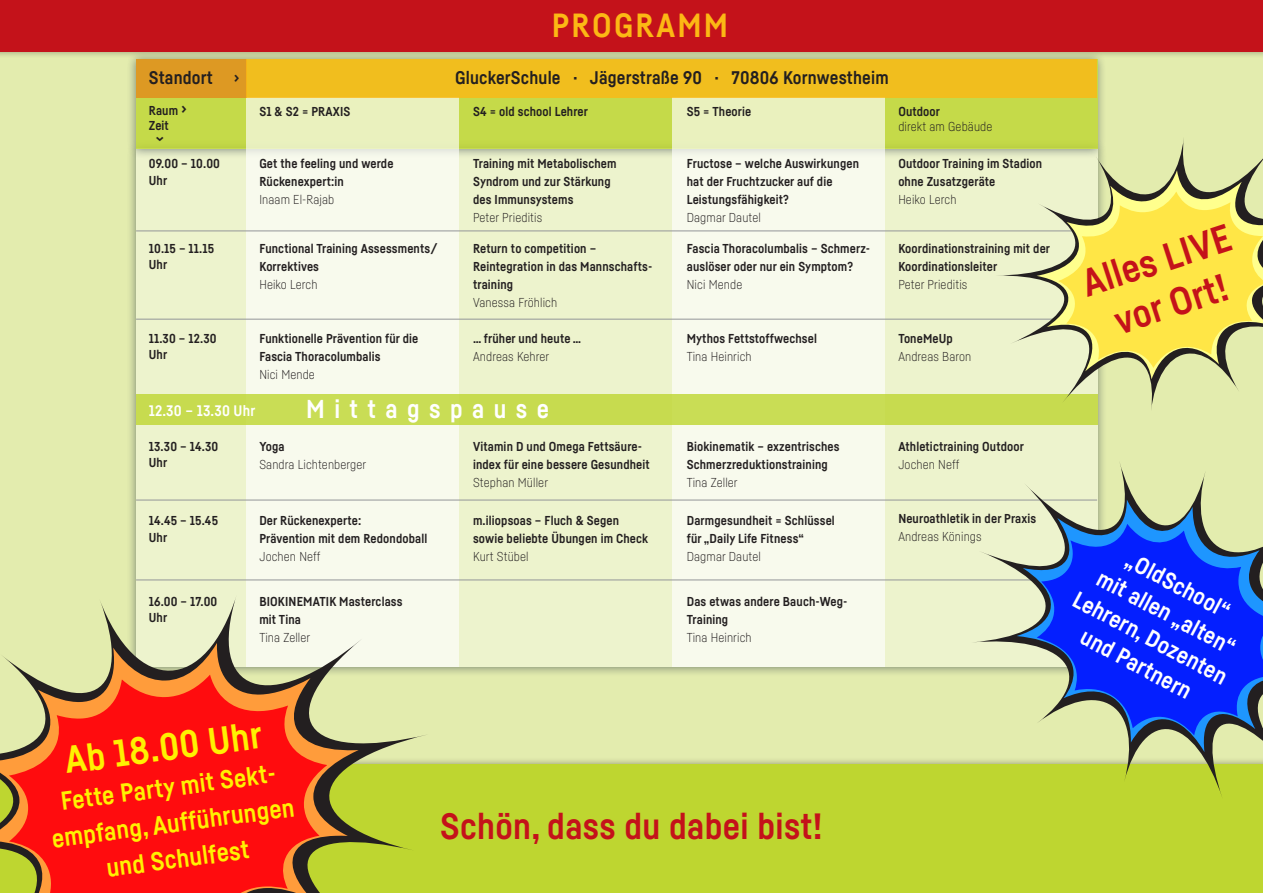
<style>
.page{position:relative;width:1263px;height:893px;background:#fff}
.page>*{position:absolute;margin:0;border:0;box-sizing:border-box;transform-origin:0 0}
.t1{font:700 38.1px/46px "Fabrikat";color:#c4121a;text-align:center}
.t2{font:700 37.5px "Fabrikat";color:#fff101}
.t3{font:700 36px "Fabrikat";letter-spacing:.01em;color:#c4121a}
.t4{font:700 33px "Fabrikat";letter-spacing:.07em;color:#fcb814}
.t5{font:700 25.5px/36px "Fabrikat";color:#fff101;text-align:center}
.t6{font:700 25.5px "Fabrikat";letter-spacing:.37em;color:#fff}
.t7{font:700 23.1px/29.7px "Fabrikat";color:#fff;text-align:center}
.t8{font:700 18px "Fabrikat";letter-spacing:.01em;color:#231f20}
.t9{font:700 15px "Fabrikat";letter-spacing:.01em;color:#fff}
.t10{font:700 12.75px/18px "Fabrikat";letter-spacing:.01em;color:#231f20}
.t11{font:300 12.75px "Fabrikat";letter-spacing:.01em;color:#231f20}
.s1{font-size:18px}
</style>
<div class="page">
<div style="left:0;top:49px;width:1263px;height:780px;background:#e3ecae"></div>
<div style="left:136px;top:149px;width:961px;height:518px;background:#edf3cd"></div>
<div style="left:126px;top:50px;width:981px;height:109px;background:#33414a;opacity:.75"></div>
<div style="left:136px;top:60px;width:961px;height:89px;background:#c5da49"></div>
<div style="left:0;top:757px;width:1263px;height:136px;background:#231f20;opacity:.5"></div>
<div style="left:0;top:765px;width:1263px;height:128px;background:#bed630"></div>
<svg style="left:247px;top:98px;width:212px;height:569px;background:#f5f8e7"></svg>
<svg style="left:672px;top:98px;width:212px;height:569px;background:#f6f8e8"></svg>
<div style="left:0;top:0;width:1263px;height:59px;background:#231f20;opacity:.5"></div>
<div style="left:0;top:0;width:1263px;height:51px;background:#c4121a"></div>
<div style="left:136px;top:394px;width:961px;height:31px;background:#c7db4f"></div>
<hr style="left:136px;top:230px;width:961px;height:1px;background:#939598">
<hr style="left:136px;top:319px;width:961px;height:1px;background:#939598">
<hr style="left:136px;top:500px;width:961px;height:1px;background:#939598">
<div style="left:136px;top:60px;width:111px;height:38px;background:#dd9923"></div>
<div style="left:247px;top:60px;width:850px;height:38px;background:#f1be1e"></div>
<hr style="left:136px;top:579px;width:961px;height:1px;background:#939598">
<svg style="left:995px;top:137px;width:268px;height:274px"></svg>
<svg style="left:1036px;top:170px;width:227px;height:209px"></svg>
<svg style="left:1058px;top:192px;width:205px;height:176px"></svg>
<svg style="left:100px;top:595px;width:329px;height:255px"></svg>
<svg style="left:0;top:643px;width:359px;height:208px"></svg>
<svg style="left:9px;top:675px;width:318px;height:218px;background:#ea321f"></svg>
<svg style="left:971px;top:460px;width:292px;height:336px"></svg>
<svg style="left:1017px;top:499px;width:246px;height:253px"></svg>
<svg style="left:1037px;top:524px;width:226px;height:211px;background:#2d4bde"></svg>
<h3 class="t4" style="left:552px;top:5px;width:178px">PROGRAMM</h3>
<h3 class="t8" style="left:149px;top:66px;width:92px">Standort ›</h3>
<h3 class="t8" style="left:455px;top:66px;width:435px">GluckerSchule · Jägerstraße 90 · 70806 Kornwestheim</h3>
<p class="t10" style="left:149px;top:103px;width:40px;line-height:15px">Raum <span class="s1">›<br></span>Zeit</p>
<p class="t10" style="left:259px;top:103px;width:93px">S1 &amp; S2 = PRAXIS</p>
<p class="t10" style="left:473px;top:103px;width:116px">S4 = old school Lehrer</p>
<p class="t10" style="left:687px;top:103px;width:66px">S5 = Theorie</p>
<p class="t10" style="left:898px;top:103px;width:43px">Outdoor</p>
<p class="t11" style="left:898px;top:119px;width:96px">direkt am Gebäude</p>
<h3 class="t8" style="left:172px;top:136px;width:7px;rotate:90deg">›</h3>
<p class="t10" style="left:149px;top:155px;width:73px;line-height:16.5px">09.00 – 10.00<br>Uhr</p>
<p class="t10" style="left:149px;top:239px;width:67px;line-height:16.5px">10.15 – 11.15<br>Uhr</p>
<p class="t10" style="left:259px;top:154px;width:136px">Get the feeling und werde<br>Rückenexpert:in</p>
<p class="t11" style="left:259px;top:192px;width:76px">Inaam El-Rajab</p>
<p class="t10" style="left:259px;top:239px;width:180px">Functional Training Assessments/<br>Korrektives</p>
<p class="t11" style="left:259px;top:276px;width:60px">Heiko Lerch</p>
<p class="t10" style="left:473px;top:154px;width:145px">Training mit Metabolischem<br>Syndrom und zur Stärkung des Immunsystems</p>
<p class="t11" style="left:473px;top:210px;width:71px">Peter Prieditis</p>
<p class="t10" style="left:473px;top:239px;width:181px">Return to competition –<br>Reintegration in das Mannschafts&shy;training</p>
<p class="t11" style="left:473px;top:294px;width:86px">Vanessa Fröhlich</p>
<p class="t10" style="left:687px;top:154px;width:174px">Fructose – welche Auswirkungen hat der Fruchtzucker auf die<br>Leistungsfähigkeit?</p>
<p class="t11" style="left:687px;top:210px;width:76px">Dagmar Dautel</p>
<p class="t10" style="left:687px;top:239px;width:185px">Fascia Thoracolumbalis – Schmerz&shy;auslöser oder nur ein Symptom?</p>
<p class="t11" style="left:687px;top:276px;width:57px">Nici Mende</p>
<p class="t10" style="left:898px;top:154px;width:145px">Outdoor Training im Stadion ohne Zusatzgeräte</p>
<p class="t11" style="left:898px;top:192px;width:60px">Heiko Lerch</p>
<p class="t10" style="left:898px;top:239px;width:153px">Koordinationstraining mit der<br>Koordinationsleiter</p>
<p class="t11" style="left:898px;top:276px;width:71px">Peter Prieditis</p>
<p class="t10" style="left:149px;top:330px;width:69px;line-height:16.5px">11.30 – 12.30<br>Uhr</p>
<p class="t10" style="left:259px;top:329px;width:160px">Funktionelle Prävention für die<br>Fascia Thoracolumbalis</p>
<p class="t11" style="left:259px;top:366px;width:57px">Nici Mende</p>
<p class="t10" style="left:473px;top:329px;width:110px">… früher und heute …</p>
<p class="t11" style="left:473px;top:349px;width:78px">Andreas Kehrer</p>
<p class="t10" style="left:687px;top:329px;width:132px">Mythos Fettstoffwechsel</p>
<p class="t11" style="left:687px;top:348px;width:66px">Tina Heinrich</p>
<p class="t10" style="left:898px;top:329px;width:56px">ToneMeUp</p>
<p class="t11" style="left:898px;top:349px;width:75px">Andreas Baron</p>
<p class="t9" style="left:149px;top:401px;width:108px">12.30 – 13.30 Uhr</p>
<h3 class="t6" style="left:306px;top:393px;width:244px">Mittagspause</h3>
<p class="t10" style="left:149px;top:438px;width:71px;line-height:16.5px">13.30 – 14.30<br>Uhr</p>
<p class="t10" style="left:149px;top:512px;width:71px;line-height:16.5px">14.45 – 15.45<br>Uhr</p>
<p class="t10" style="left:149px;top:593px;width:70px;line-height:16.5px">16.00 – 17.00<br>Uhr</p>
<p class="t10" style="left:259px;top:437px;width:27px">Yoga</p>
<p class="t11" style="left:259px;top:457px;width:108px">Sandra Lichtenberger</p>
<p class="t10" style="left:259px;top:511px;width:169px">Der Rückenexperte:<br>Prävention mit dem Redondoball</p>
<p class="t11" style="left:259px;top:549px;width:63px">Jochen Neff</p>
<p class="t10" style="left:259px;top:592px;width:145px">BIOKINEMATIK Masterclass mit Tina</p>
<p class="t11" style="left:259px;top:630px;width:52px">Tina Zeller</p>
<p class="t10" style="left:473px;top:437px;width:178px">Vitamin D und Omega Fettsäure&shy;index für eine bessere Gesundheit</p>
<p class="t11" style="left:473px;top:475px;width:77px">Stephan Müller</p>
<p class="t10" style="left:473px;top:511px;width:177px">m.iliopsoas – Fluch &amp; Segen sowie beliebte Übungen im Check</p>
<p class="t11" style="left:473px;top:549px;width:57px">Kurt Stübel</p>
<p class="t10" style="left:687px;top:437px;width:154px">Biokinematik – exzentrisches<br>Schmerzreduktionstraining</p>
<p class="t11" style="left:687px;top:475px;width:52px">Tina Zeller</p>
<p class="t10" style="left:687px;top:511px;width:150px">Darmgesundheit = Schlüssel für „Daily Life Fitness“</p>
<p class="t11" style="left:687px;top:549px;width:76px">Dagmar Dautel</p>
<p class="t10" style="left:687px;top:592px;width:162px">Das etwas andere Bauch-Weg-<br>Training</p>
<p class="t11" style="left:687px;top:630px;width:66px">Tina Heinrich</p>
<h2 class="t2" style="left:62px;top:738px;width:200px;rotate:-8deg">Ab 18.00 Uhr</h2>
<h3 class="t5" style="left:45px;top:784px;width:246px;rotate:-7deg">Fette Party mit Sekt&shy;empfang, Aufführungen und Schulfest</h3>
<h3 class="t3" style="left:440px;top:804px;width:384px">Schön, dass du dabei bist!</h3>
<p class="t10" style="left:898px;top:437px;width:127px">Athletictraining Outdoor</p>
<p class="t11" style="left:898px;top:457px;width:63px">Jochen Neff</p>
<p class="t10" style="left:898px;top:509px;width:139px">Neuroathletik in der Praxis</p>
<p class="t11" style="left:898px;top:529px;width:85px">Andreas Könings</p>
<h1 class="t1" style="left:1076px;top:261px;width:156px;rotate:-18deg">Alles LIVE vor Ort!</h1>
<h3 class="t7" style="left:1110px;top:531px;width:173px;rotate:28deg">„OldSchool“<br>mit allen „alten“<br>Lehrern, Dozenten und Partnern</h3>
</div>
